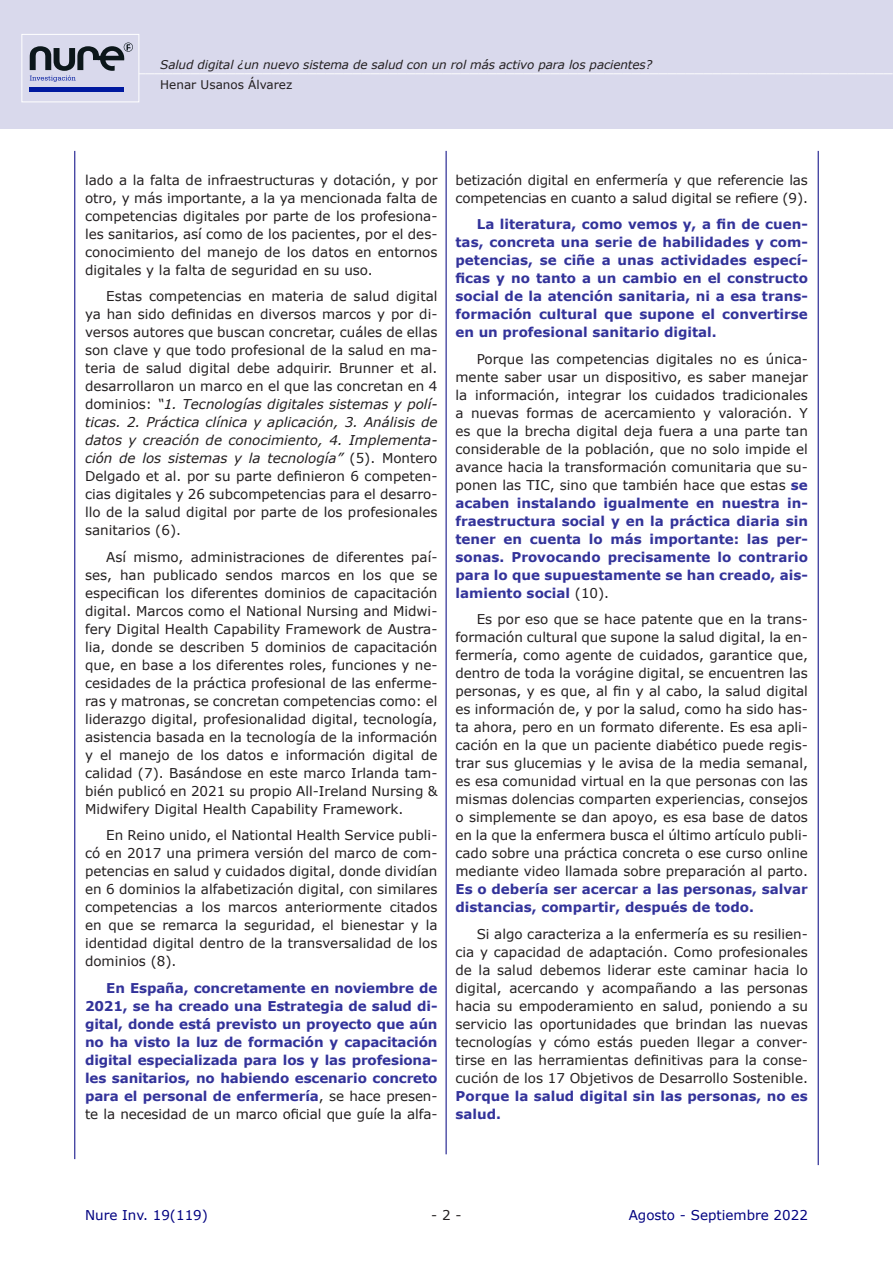
<style>
.page{position:relative;width:893px;height:1263px;background:#fff}
.page>*{position:absolute;margin:0;border:0;box-sizing:border-box;transform-origin:0 0}
.t1{font:18px "Myriad Pro";color:#fff}
.Texto{font:13.5px/18px "Verdana";color:#231f20;text-align:justify}
.Texto-2{font:700 13.5px/18px "Verdana";letter-spacing:-.005em;color:#33339a;text-align:justify}
.t2{font:13.5px "Verdana";color:#000080}
.t3{font:italic 12px "Verdana";letter-spacing:-.01em;color:#231f20}
.t4{font:12px "Verdana";color:#231f20}
.s1{font-style:italic}
.s2{font-weight:400;color:#231f20}
.s3{font-weight:700;color:#33339a}
</style>
<div class="page">
<div style="left:0;top:0;width:893px;height:128px;background:#d9d9ec"></div>
<div style="left:21px;top:34px;width:118px;height:68px;background:#d9d9ec;border:1px solid #fff"></div>
<svg style="left:30px;top:43px;width:103px;height:39px"></svg>
<hr style="left:29px;top:87px;width:95px;height:4px;background:#00199f">
<hr style="left:446px;top:151px;width:1px;height:1003px;background:#000080">
<hr style="left:818px;top:151px;width:1px;height:1014px;background:#000080">
<hr style="left:74px;top:151px;width:1px;height:1008px;background:#000080">
<p class="t3" style="left:160px;top:56px;width:493px">Salud digital ¿un nuevo sistema de salud con un rol más activo para los pacientes?</p>
<p class="t4" style="left:160px;top:76px;width:134px">Henar Usanos Álvarez</p>
<h1 class="t1" style="left:56px;top:55px;width:838px">_____________________________________________________________________________________________</h1>
<p class="Texto" style="left:85px;top:171px;width:354px">lado a la falta de infraestructuras y dotación, y por otro, y más importante, a la ya mencionada falta de competencias digitales por parte de los profesiona&shy;les sanitarios, así como de los pacientes, por el des&shy;conocimiento del manejo de los datos en entornos digitales y la falta de seguridad en su uso.</p>
<p class="Texto" style="left:85px;top:287px;width:354px;text-indent:21px">Estas competencias en materia de salud digital ya han sido definidas en diversos marcos y por di&shy;versos autores que buscan concretar, cuáles de ellas son clave y que todo profesional de la salud en ma&shy;teria de salud digital debe adquirir. Brunner et al. desarrollaron un marco en el que las concretan en 4 dominios: <span class="s1">“1. Tecnologías digitales sistemas y polí&shy;ticas. 2. Práctica clínica y aplicación, 3. Análisis de datos y creación de conocimiento, 4. Implementa&shy;ción de los sistemas y la tecnología”</span> (5). Montero Delgado et al. por su parte definieron 6 competen&shy;cias digitales y 26 subcompetencias para el desarro&shy;llo de la salud digital por parte de los profesionales sanitarios (6).</p>
<p class="Texto" style="left:85px;top:548px;width:354px;text-indent:21px">Así mismo, administraciones de diferentes paí&shy;ses, han publicado sendos marcos en los que se especifican los diferentes dominios de capacitación digital. Marcos como el National Nursing and Midwi&shy;fery Digital Health Capability Framework de Austra&shy;lia, donde se describen 5 dominios de capacitación que, en base a los diferentes roles, funciones y ne&shy;cesidades de la práctica profesional de las enferme&shy;ras y matronas, se concretan competencias como: el liderazgo digital, profesionalidad digital, tecnología, asistencia basada en la tecnología de la información y el manejo de los datos e información digital de calidad (7). Basándose en este marco Irlanda tam&shy;bién publicó en 2021 su propio All-Ireland Nursing &amp; Midwifery Digital Health Capability Framework.</p>
<p class="Texto" style="left:85px;top:826px;width:354px;text-indent:21px">En Reino unido, el Nationtal Health Service publi&shy;có en 2017 una primera versión del marco de com&shy;petencias en salud y cuidados digital, donde dividían en 6 dominios la alfabetización digital, con similares competencias a los marcos anteriormente citados en que se remarca la seguridad, el bienestar y la identidad digital dentro de la transversalidad de los dominios (8).</p>
<p class="Texto-2" style="left:85px;top:978px;width:354px;text-indent:21px">En España, concretamente en noviembre de 2021, se ha creado una Estrategia de salud di&shy;gital, donde está previsto un proyecto que aún no ha visto la luz de formación y capacitación digital especializada para los y las profesiona&shy;les sanitarios, no habiendo escenario concreto para el personal de enfermería<span class="s2">, se hace presen&shy;te la necesidad de un marco oficial que guíe la alfa-</span></p>
<p class="Texto" style="left:455px;top:171px;width:354px">betización digital en enfermería y que referencie las competencias en cuanto a salud digital se refiere (9).</p>
<p class="Texto-2" style="left:455px;top:215px;width:354px;text-indent:21px">La literatura, como vemos y, a fin de cuen&shy;tas, concreta una serie de habilidades y com&shy;petencias, se ciñe a unas actividades especí&shy;ficas y no tanto a un cambio en el constructo social de la atención sanitaria, ni a esa trans&shy;formación cultural que supone el convertirse en un profesional sanitario digital.</p>
<p class="Texto" style="left:455px;top:350px;width:354px;text-indent:21px">Porque las competencias digitales no es única&shy;mente saber usar un dispositivo, es saber manejar la información, integrar los cuidados tradicionales a nuevas formas de acercamiento y valoración. Y es que la brecha digital deja fuera a una parte tan considerable de la población, que no solo impide el avance hacia la transformación comunitaria que su&shy;ponen las TIC, sino que también hace que estas <span class="s3">se acaben instalando igualmente en nuestra in&shy;fraestructura social y en la práctica diaria sin tener en cuenta lo más importante: las per&shy;sonas. Provocando precisamente lo contrario para lo que supuestamente se han creado, ais&shy;lamiento social</span> (10).</p>
<p class="Texto" style="left:455px;top:610px;width:354px;text-indent:21px">Es por eso que se hace patente que en la trans&shy;formación cultural que supone la salud digital, la en&shy;fermería, como agente de cuidados, garantice que, dentro de toda la vorágine digital, se encuentren las personas, y es que, al fin y al cabo, la salud digital es información de, y por la salud, como ha sido has&shy;ta ahora, pero en un formato diferente. Es esa apli&shy;cación en la que un paciente diabético puede regis&shy;trar sus glucemias y le avisa de la media semanal, es esa comunidad virtual en la que personas con las mismas dolencias comparten experiencias, consejos o simplemente se dan apoyo, es esa base de datos en la que la enfermera busca el último artículo publi&shy;cado sobre una práctica concreta o ese curso online mediante video llamada sobre preparación al parto.<br><span class="s3">Es o debería ser acercar a las personas, salvar distancias, compartir, después de todo.</span></p>
<p class="Texto" style="left:455px;top:925px;width:354px;text-indent:21px">Si algo caracteriza a la enfermería es su resilien&shy;cia y capacidad de adaptación. Como profesionales de la salud debemos liderar este caminar hacia lo digital, acercando y acompañando a las personas hacia su empoderamiento en salud, poniendo a su servicio las oportunidades que brindan las nuevas tecnologías y cómo estás pueden llegar a conver&shy;tirse en las herramientas definitivas para la conse&shy;cución de los 17 Objetivos de Desarrollo Sostenible.<br><span class="s3">Porque la salud digital sin las personas, no es salud.</span></p>
<p class="t2" style="left:85px;top:1206px;width:124px">Nure Inv. 19(119)</p>
<p class="Texto" style="left:431px;top:1206px;width:32px">- 2 -</p>
<p class="t2" style="left:629px;top:1206px;width:181px">Agosto - Septiembre 2022</p>
</div>
